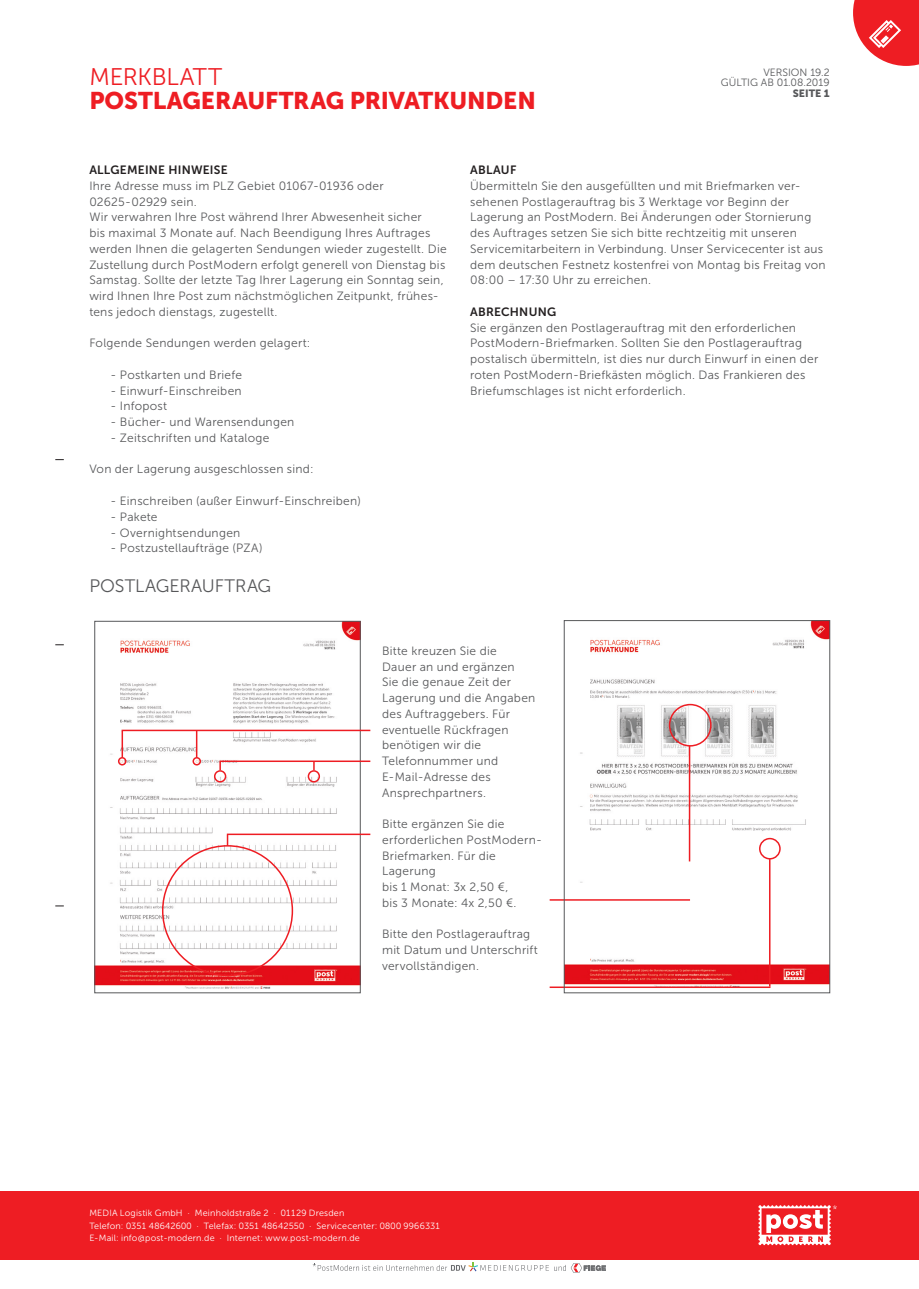
<style>
.page{position:relative;width:919px;height:1289px;background:#fff}
.page>*{position:absolute;margin:0;border:0;box-sizing:border-box;transform-origin:0 0}
.t1{font:24px "Museo Sans 900";letter-spacing:-.01em;color:#ee1d23}
.t2{font:24px "Museo Sans 300";letter-spacing:-.01em;color:#ee1d23}
.Table_Paragraph{font:18px "Museo Sans 300";color:#57585a}
.Table_Paragraph-2{font:12px/15.8px "Museo Sans 300";letter-spacing:.025em;color:#57585a}
.t3{font:12px "Museo Sans 700";letter-spacing:.025em;color:#231f20}
.t4{font:10.5px/10.5px "Museo Sans 300";color:#57585a;text-align:right}
.t5{font:10.5px "Museo Sans 900";color:#57585a}
.t6{font:9px/12.8px "Museo Sans 300";letter-spacing:.025em;color:#fff}
.s1{font-family:"Museo Sans 700";color:#231f20}
</style>
<div class="page">
<svg style="left:313px;top:1262px;width:293px;height:10px"></svg>
<div style="left:0;top:1191px;width:918px;height:68px;background:#ee1d23"></div>
<svg style="left:758px;top:1205px;width:78px;height:39px"></svg>
<img style="left:96px;top:623px;width:262px;height:365px">
<div style="left:94px;top:621px;width:266px;height:372px;border:1px solid #57585a"></div>
<img style="left:566px;top:622px;width:261px;height:365px">
<svg style="left:853px;top:0;width:65px;height:66px"></svg>
<hr style="left:121px;top:729px;width:249px;height:2px;background:#ee1d23">
<hr style="left:121px;top:731px;width:2px;height:26px;background:#ee1d23">
<svg style="left:196px;top:731px;width:1px;height:26px"></svg>
<div style="left:118px;top:757px;width:8px;height:8px;border:2px solid #ee1d23;border-radius:50%"></div>
<div style="left:192px;top:757px;width:9px;height:8px;border:2px solid #ee1d23;border-radius:50%"></div>
<hr style="left:227px;top:833px;width:143px;height:2px;background:#ee1d23">
<hr style="left:769px;top:859px;width:1px;height:127px;background:#ee1d23">
<hr style="left:549px;top:899px;width:141px;height:1px;background:#ee1d23">
<hr style="left:549px;top:986px;width:221px;height:2px;background:#ee1d23">
<div style="left:668px;top:703px;width:43px;height:43px;border:2px solid #ee1d23;border-radius:50%"></div>
<div style="left:759px;top:837px;width:21px;height:22px;border:2px solid #ee1d23;border-radius:50%"></div>
<div style="left:564px;top:620px;width:265px;height:373px;border:1px solid #57585a"></div>
<hr style="left:688px;top:745px;width:2px;height:116px;background:#ee1d23">
<hr style="left:219px;top:760px;width:151px;height:2px;background:#ee1d23">
<svg style="left:219px;top:761px;width:2px;height:9px"></svg>
<svg style="left:313px;top:762px;width:2px;height:8px"></svg>
<div style="left:214px;top:770px;width:12px;height:12px;border:2px solid #ee1d23;border-radius:50%"></div>
<div style="left:307px;top:770px;width:13px;height:12px;border:2px solid #ee1d23;border-radius:50%"></div>
<p class="t2" style="left:89px;top:64px;width:134px">MERKBLATT</p>
<p class="t1" style="left:89px;top:87px;width:448px">POSTLAGERAUFTRAG PRIVATKUNDEN</p>
<p class="t4" style="left:720px;top:67px;width:110px">VERSION 19.2<br>GÜLTIG AB 01.08.2019</p>
<p class="t5" style="left:792px;top:87px;width:38px">SEITE 1</p>
<p class="Table_Paragraph-2" style="left:89px;top:162px;width:296px"><span class="s1">ALLGEMEINE HINWEISE<br></span>Ihre Adresse muss im PLZ Gebiet 01067-01936 oder</p>
<p class="Table_Paragraph-2" style="left:89px;top:194px;width:109px">02625-02929 sein.</p>
<p class="Table_Paragraph-2" style="left:89px;top:209px;width:359px">Wir verwahren Ihre Post während Ihrer Abwesenheit sicher<br>bis maximal 3 Monate auf. Nach Beendigung Ihres Auftrages werden Ihnen die gelagerten Sendungen wieder zugestellt. Die Zustellung durch PostModern erfolgt generell von Dienstag bis Samstag. Sollte der letzte Tag Ihrer Lagerung ein Sonntag sein, wird Ihnen Ihre Post zum nächstmöglichen Zeitpunkt, frühes&shy;tens jedoch dienstags, zugestellt.</p>
<p class="Table_Paragraph-2" style="left:89px;top:335px;width:222px">Folgende Sendungen werden gelagert:</p>
<p class="Table_Paragraph-2" style="left:111px;top:367px;width:133px">- Postkarten und Briefe</p>
<p class="Table_Paragraph-2" style="left:111px;top:383px;width:133px">- Einwurf-Einschreiben</p>
<p class="Table_Paragraph-2" style="left:111px;top:398px;width:58px">- Infopost</p>
<p class="Table_Paragraph-2" style="left:111px;top:414px;width:185px">- Bücher- und Warensendungen</p>
<p class="Table_Paragraph-2" style="left:111px;top:430px;width:160px">- Zeitschriften und Kataloge</p>
<p class="Table_Paragraph-2" style="left:89px;top:461px;width:226px">Von der Lagerung ausgeschlossen sind:</p>
<p class="Table_Paragraph-2" style="left:111px;top:493px;width:252px">- Einschreiben (außer Einwurf-Einschreiben)</p>
<p class="Table_Paragraph-2" style="left:111px;top:509px;width:48px">- Pakete</p>
<p class="Table_Paragraph-2" style="left:111px;top:524px;width:131px">- Overnightsendungen</p>
<p class="Table_Paragraph-2" style="left:111px;top:540px;width:153px">- Postzustellaufträge (PZA)</p>
<p class="Table_Paragraph" style="left:89px;top:576px;width:183px">POSTLAGERAUFTRAG</p>
<p class="t3" style="left:470px;top:163px;width:48px">ABLAUF</p>
<p class="Table_Paragraph-2" style="left:470px;top:178px;width:332px">Übermitteln Sie den ausgefüllten und mit Briefmarken ver-</p>
<p class="Table_Paragraph-2" style="left:470px;top:194px;width:343px">sehenen Postlagerauftrag bis 3 Werktage vor Beginn der<br>Lagerung an PostModern. Bei Änderungen oder Stornierung des Auftrages setzen Sie sich bitte rechtzeitig mit unseren</p>
<p class="Table_Paragraph-2" style="left:470px;top:241px;width:357px">Servicemitarbeitern in Verbindung. Unser Servicecenter ist aus dem deutschen Festnetz kostenfrei von Montag bis Freitag von<br>08:00 – 17:30 Uhr zu erreichen.</p>
<p class="t3" style="left:470px;top:305px;width:88px">ABRECHNUNG</p>
<p class="Table_Paragraph-2" style="left:470px;top:320px;width:349px">Sie ergänzen den Postlagerauftrag mit den erforderlichen PostModern-Briefmarken. Sollten Sie den Postlagerauftrag postalisch übermitteln, ist dies nur durch Einwurf in einen der roten PostModern-Briefkästen möglich. Das Frankieren des Briefumschlages ist nicht erforderlich.</p>
<p class="Table_Paragraph-2" style="left:382px;top:643px;width:155px">Bitte kreuzen Sie die<br>Dauer an und ergänzen<br>Sie die genaue Zeit der<br>Lagerung und die Angaben des Auftraggebers. Für eventuelle Rückfragen benötigen wir die<br>Telefonnummer und<br>E-Mail-Adresse des<br>Ansprechpartners.</p>
<p class="Table_Paragraph-2" style="left:382px;top:816px;width:161px">Bitte ergänzen Sie die erforderlichen PostModern-<br>Briefmarken. Für die<br>Lagerung<br>bis 1 Monat: 3x 2,50 €,</p>
<p class="Table_Paragraph-2" style="left:382px;top:895px;width:136px">bis 3 Monate: 4x 2,50 €.</p>
<p class="Table_Paragraph-2" style="left:382px;top:926px;width:157px">Bitte den Postlagerauftrag mit Datum und Unterschrift vervollständigen.</p>
<p class="t6" style="left:89px;top:1206px;width:352px">MEDIA Logistik GmbH · Meinholdstraße 2 · 01129 Dresden<br>Telefon: 0351 48642600 · Telefax: 0351 48642550 · Servicecenter: 0800 9966331<br>E-Mail: info@post-modern.de · Internet: www.post-modern.de</p>
</div>
